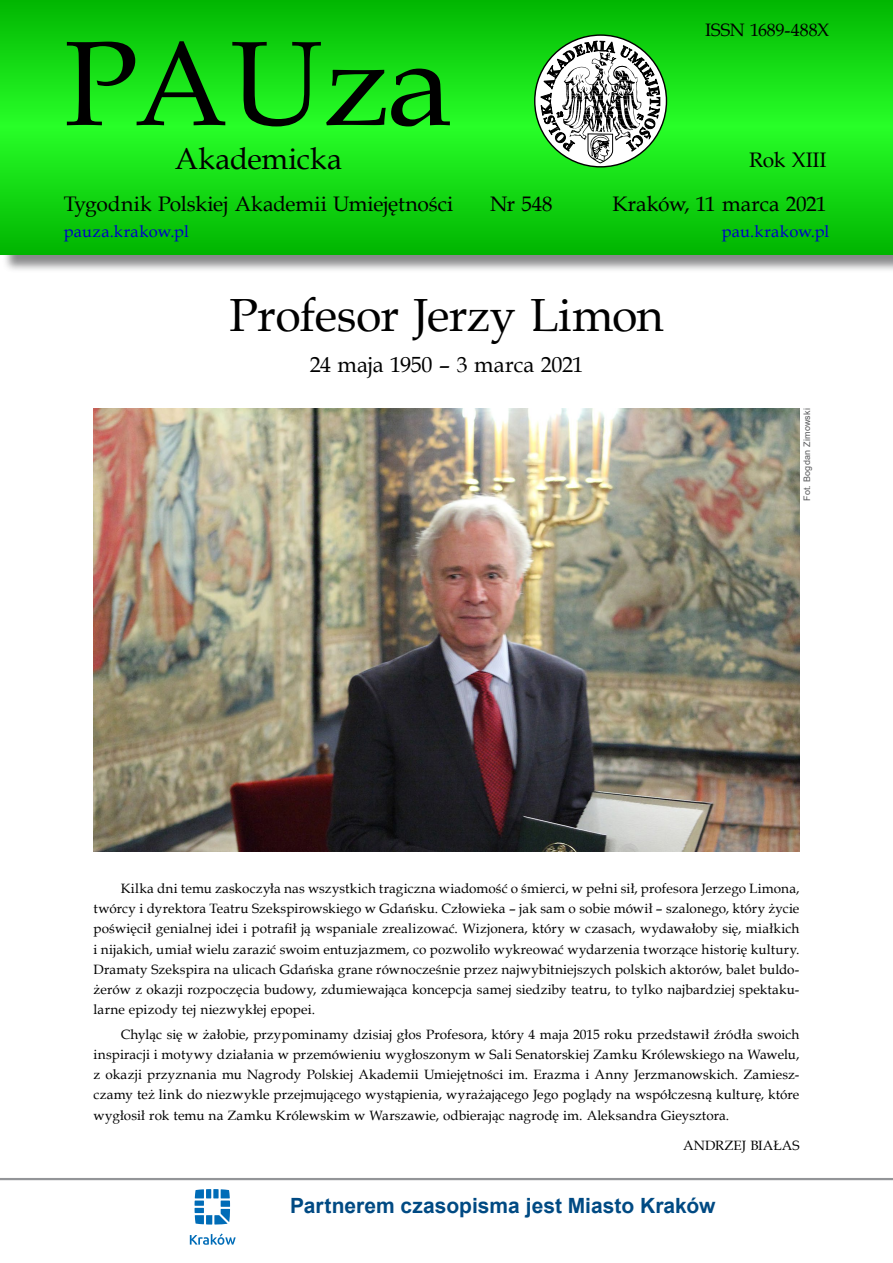
<style>
.page{position:relative;width:893px;height:1263px;background:#fff}
.page>*{position:absolute;margin:0;border:0;box-sizing:border-box;transform-origin:0 0}
.t1{font:120px "Book Antiqua";letter-spacing:-.01em;color:#000}
.t2{font:46.5px "Book Antiqua";letter-spacing:-.01em;color:#000}
.t3{font:30px "Book Antiqua";color:#000}
.t4{font:21.9px "Book Antiqua";letter-spacing:-.01em;color:#000}
.t5{font:21px/44px "Book Antiqua";letter-spacing:-.005em;color:#000;text-align:right}
.t6{font:700 21px "Arial";color:#004a83}
.t7{font:18px "Book Antiqua";letter-spacing:-.005em;color:#000}
.t8{font:16.5px "Book Antiqua";letter-spacing:.015em;color:#0000c8}
.t9{font:13.5px/20.2px "Book Antiqua";letter-spacing:.01em;color:#000;text-align:justify}
.t10{font:9px "Arial";letter-spacing:.02em;color:#58595b}
</style>
<div class="page">
<div style="left:2px;top:1px;width:891px;height:272px;background:#636466;opacity:.75"></div>
<svg style="left:0;top:0;width:893px;height:254px"></svg>
<svg style="left:535px;top:35px;width:131px;height:132px"></svg>
<svg style="left:540px;top:32px;width:120px;height:131px"></svg>
<hr style="left:0;top:1178px;width:893px;height:2px;background:#939598">
<svg style="left:195px;top:1189px;width:35px;height:35px"></svg>
<svg style="left:190px;top:1233px;width:46px;height:12px"></svg>
<img style="left:94px;top:408px;width:706px;height:443px">
<h1 class="t1" style="left:64px;top:1px;width:390px">PAUza</h1>
<h3 class="t3" style="left:175px;top:138px;width:169px">Akademicka</h3>
<h3 class="t5" style="left:64px;top:182px;width:391px">Tygodnik Polskiej Akademii Umiejętności</h3>
<h3 class="t5" style="left:490px;top:181px;width:64px">Nr 548</h3>
<h3 class="t7" style="left:705px;top:18px;width:126px">ISSN 1689-488X</h3>
<h3 class="t5" style="left:612px;top:138px;width:216px">Rok XIII<br>Kraków, 11 marca 2021</h3>
<p class="t8" style="left:64px;top:220px;width:127px">pauza.krakow.pl</p>
<p class="t8" style="left:722px;top:220px;width:109px">pau.krakow.pl</p>
<h2 class="t2" style="left:230px;top:283px;width:436px">Profesor Jerzy Limon</h2>
<h3 class="t4" style="left:310px;top:349px;width:275px">24 maja 1950 – 3 marca 2021</h3>
<p class="t10" style="left:801px;top:501px;width:94px;rotate:-90deg">Fot. Bogdan Zimowski</p>
<p class="t9" style="left:94px;top:878px;width:707px;text-indent:27px">Kilka dni temu zaskoczyła nas wszystkich tragiczna wiadomość o śmierci, w pełni sił, profesora Jerzego Limona, twórcy i dyrektora Teatru Szekspirowskiego w Gdańsku. Człowieka – jak sam o sobie mówił – szalonego, który życie poświęcił genialnej idei i potrafił ją wspaniale zrealizować. Wizjonera, który w czasach, wydawałoby się, miałkich i nijakich, umiał wielu zarazić swoim entuzjazmem, co pozwoliło wykreować wydarzenia tworzące historię kultury.<br>Dramaty Szekspira na ulicach Gdańska grane równocześnie przez najwybitniejszych polskich aktorów, balet buldo&shy;żerów z okazji rozpoczęcia budowy, zdumiewająca koncepcja samej siedziby teatru, to tylko najbardziej spektaku&shy;larne epizody tej niezwykłej epopei.</p>
<p class="t9" style="left:94px;top:1023px;width:707px;text-indent:27px">Chyląc się w żałobie, przypominamy dzisiaj głos Profesora, który 4 maja 2015 roku przedstawił źródła swoich inspiracji i motywy działania w przemówieniu wygłoszonym w Sali Senatorskiej Zamku Królewskiego na Wawelu, z okazji przyznania mu Nagrody Polskiej Akademii Umiejętności im. Erazma i Anny Jerzmanowskich. Zamiesz&shy;czamy też link do niezwykle przejmującego wystąpienia, wyrażającego Jego poglądy na współczesną kulturę, które wygłosił rok temu na Zamku Królewskim w Warszawie, odbierając nagrodę im. Aleksandra Gieysztora.</p>
<p class="t9" style="left:683px;top:1135px;width:118px">ANDRZEJ BIAŁAS</p>
<h3 class="t6" style="left:290px;top:1191px;width:427px">Partnerem czasopisma jest Miasto Kraków</h3>
</div>
